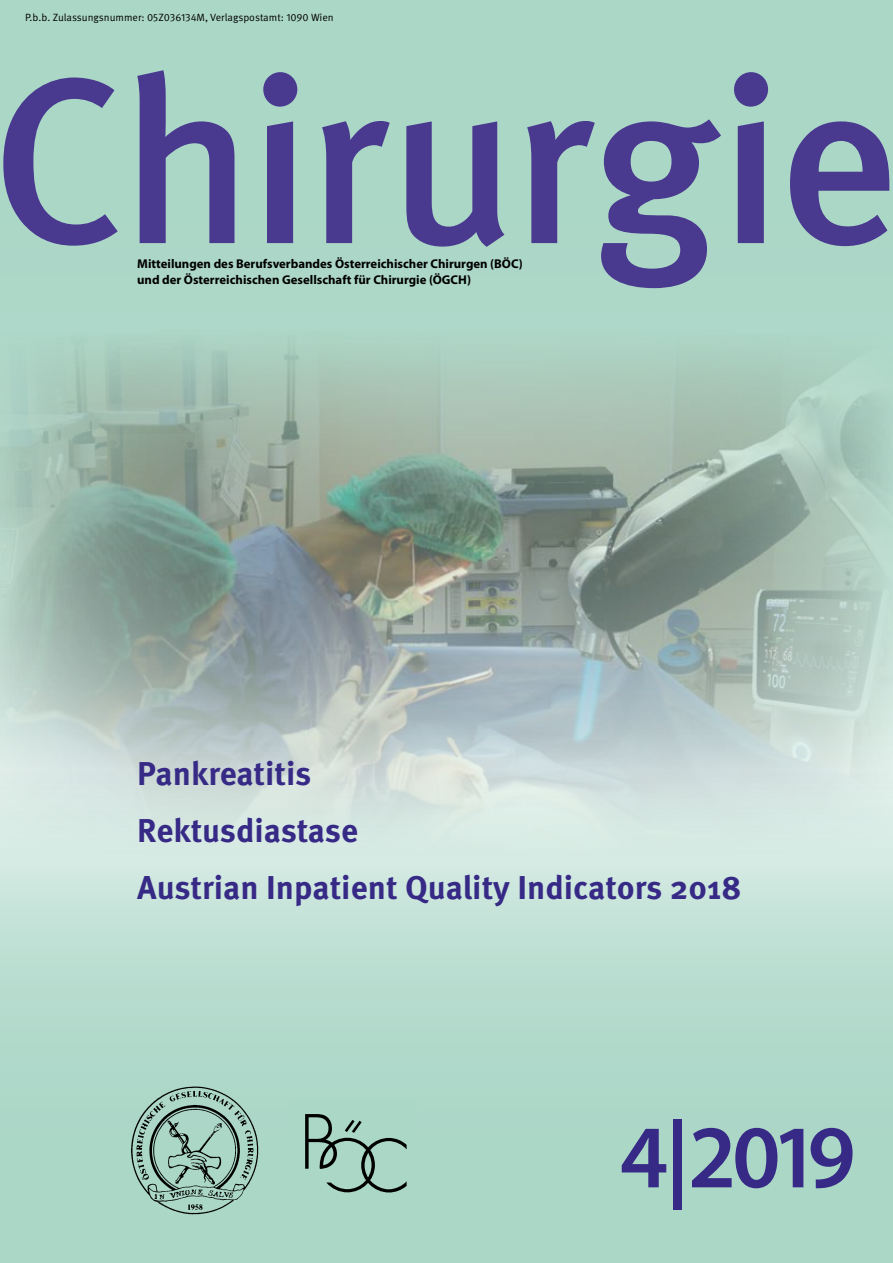
<style>
.page{position:relative;width:893px;height:1263px;background:#fff}
.page>*{position:absolute;margin:0;border:0;box-sizing:border-box;transform-origin:0 0}
.t1{font:500 234.75px "Meta OT";letter-spacing:-.025em;color:#49398f}
.t2{font:600 90px "Myriad Pro";color:#372a86}
.t3{font:700 33px/57.3px "Meta OT";color:#372a86}
.t4{font:700 12.75px/16.5px "Myriad Pro";color:#000}
.t5{font:10.5px "Meta OT";color:#000}
</style>
<div class="page">
<div style="left:0;top:0;width:893px;height:859px;background:#abd7c7"></div>
<svg style="left:0;top:870px;width:893px;height:393px;background:#b5dbcd"></svg>
<div style="left:290px;top:1100px;width:127px;height:107px;background:#abd7c7"></div>
<svg style="left:305px;top:1114px;width:102px;height:78px"></svg>
<img style="left:123px;top:1079px;width:143px;height:141px">
<img style="left:0;top:345px;width:893px;height:525px">
<div style="left:621px;top:1128px;width:46px;height:60px;background:#abd7c7"></div>
<div style="left:673px;top:1120px;width:8px;height:90px;border:1px solid #abd7c7"></div>
<div style="left:691px;top:1127px;width:113px;height:62px;background:#abd7c7"></div>
<div style="left:810px;top:1127px;width:43px;height:62px;background:#abd7c7"></div>
<p class="t5" style="left:25px;top:11px;width:310px">P.b.b. Zulassungsnummer: 05Z036134M, Verlagspostamt: 1090 Wien</p>
<h1 class="t1" style="left:-10px;top:13px;width:911px">Chirurgie</h1>
<p class="t4" style="left:137px;top:255px;width:387px">Mitteilungen des Berufsverbandes Österreichischer Chirurgen (BÖC) und der Österreichischen Gesellschaft für Chirurgie (ÖGCH)</p>
<h3 class="t3" style="left:137px;top:746px;width:606px">Pankreatitis<br>Rektusdiastase<br>Austrian Inpatient Quality Indicators 2018</h3>
<h2 class="t2" style="left:620px;top:1100px;width:237px">4|2019</h2>
</div>
